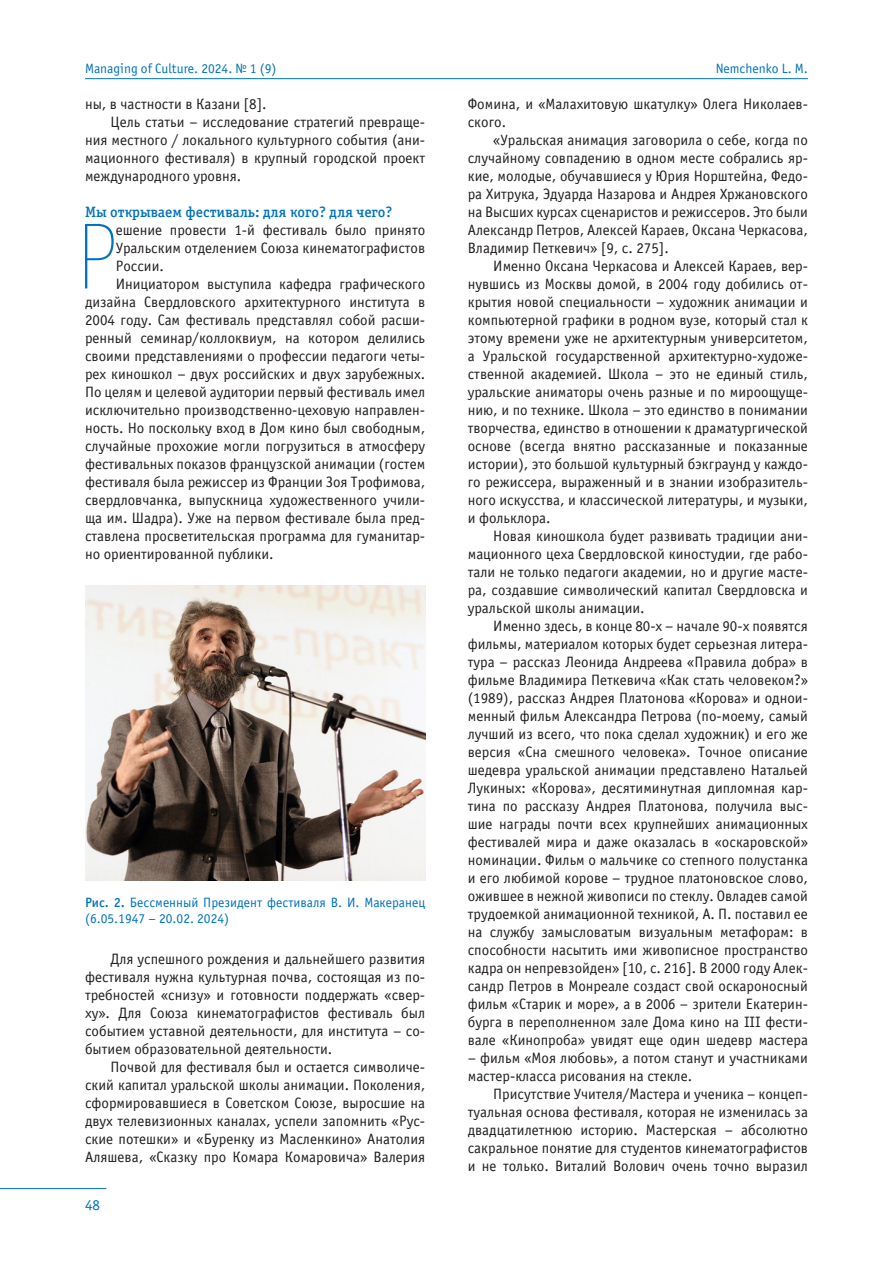
<style>
.page{position:relative;width:893px;height:1263px;background:#fff}
.page>*{position:absolute;margin:0;border:0;box-sizing:border-box;transform-origin:0 0}
.t1{font:100 92.85px "PFDIN Text Compressed";color:#0072bc}
.t2{font:15px/18px "ITC Officina Sans";color:#231f20;text-align:justify}
.t3{font:500 15px "ITC Officina Serif";color:#0072bc}
.t4{font:15px "ITC Officina Sans";color:#0072bc}
.t5{font:13.5px/16.2px "ITC Officina Sans";color:#0072bc}
.s1{font-weight:500}
</style>
<div class="page">
<hr style="left:0;top:1188px;width:106px;height:1px;background:#0072bc">
<hr style="left:85px;top:78px;width:723px;height:1px;background:#0072bc">
<img style="left:85px;top:585px;width:340px;height:296px">
<p class="t5" style="left:85px;top:60px;width:193px">Managing of Culture. 2024. № 1 (9)</p>
<p class="t2" style="left:85px;top:94px;width:183px">ны, в частности в Казани [8].</p>
<p class="t2" style="left:111px;top:112px;width:316px">Цель статьи – исследование стратегий превраще-</p>
<p class="t2" style="left:85px;top:130px;width:342px">ния местного / локального культурного события (ани-</p>
<p class="t2" style="left:85px;top:148px;width:342px">мационного фестиваля) в крупный городской проект</p>
<p class="t2" style="left:85px;top:166px;width:158px">международного уровня.</p>
<p class="t3" style="left:85px;top:201px;width:309px">Мы открываем фестиваль: для кого? для чего?</p>
<h1 class="t1" style="left:80px;top:204px;width:37px">Р</h1>
<p class="t2" style="left:116px;top:220px;width:311px">ешение провести 1-й фестиваль было принято</p>
<p class="t2" style="left:116px;top:238px;width:311px">Уральским отделением Союза кинематографистов</p>
<p class="t2" style="left:116px;top:256px;width:50px">России.</p>
<p class="t2" style="left:116px;top:274px;width:311px">Инициатором выступила кафедра графического</p>
<p class="t2" style="left:85px;top:292px;width:342px">дизайна Свердловского архитектурного института в</p>
<p class="t2" style="left:85px;top:310px;width:342px">2004 году. Сам фестиваль представлял собой расши-</p>
<p class="t2" style="left:85px;top:328px;width:342px">ренный семинар/коллоквиум, на котором делились</p>
<p class="t2" style="left:85px;top:346px;width:342px">своими представлениями о профессии педагоги четы-</p>
<p class="t2" style="left:85px;top:364px;width:342px">рех киношкол – двух российских и двух зарубежных.</p>
<p class="t2" style="left:85px;top:382px;width:342px">По целям и целевой аудитории первый фестиваль имел</p>
<p class="t2" style="left:85px;top:400px;width:342px">исключительно производственно-цеховую направлен-</p>
<p class="t2" style="left:85px;top:418px;width:342px">ность. Но поскольку вход в Дом кино был свободным,</p>
<p class="t2" style="left:85px;top:436px;width:342px">случайные прохожие могли погрузиться в атмосферу</p>
<p class="t2" style="left:85px;top:454px;width:342px">фестивальных показов французской анимации (гостем</p>
<p class="t2" style="left:85px;top:472px;width:342px">фестиваля была режиссер из Франции Зоя Трофимова,</p>
<p class="t2" style="left:85px;top:490px;width:342px">свердловчанка, выпускница художественного учили-</p>
<p class="t2" style="left:85px;top:508px;width:342px">ща им. Шадра). Уже на первом фестивале была пред-</p>
<p class="t2" style="left:85px;top:526px;width:342px">ставлена просветительская программа для гуманитар-</p>
<p class="t2" style="left:85px;top:544px;width:190px">но ориентированной публики.</p>
<p class="t5" style="left:85px;top:894px;width:342px"><span class="s1">Рис. 2.</span> Бессменный Президент фестиваля В. И. Макеранец (6.05.1947 – 20.02. 2024)</p>
<p class="t2" style="left:85px;top:949px;width:342px;text-indent:26px">Для успешного рождения и дальнейшего развития фестиваля нужна культурная почва, состоящая из по&shy;требностей «снизу» и готовности поддержать «свер&shy;ху». Для Союза кинематографистов фестиваль был событием уставной деятельности, для института – со&shy;бытием образовательной деятельности.</p>
<p class="t2" style="left:85px;top:1057px;width:342px;text-indent:26px">Почвой для фестиваля был и остается символиче&shy;ский капитал уральской школы анимации. Поколения, сформировавшиеся в Советском Союзе, выросшие на двух телевизионных каналах, успели запомнить «Рус&shy;ские потешки» и «Буренку из Масленкино» Анатолия Аляшева, «Сказку про Комара Комаровича» Валерия</p>
<p class="t4" style="left:85px;top:1194px;width:16px">48</p>
<p class="t5" style="left:716px;top:60px;width:94px">Nemchenko L. M.</p>
<p class="t2" style="left:468px;top:94px;width:342px">Фомина, и «Малахитовую шкатулку» Олега Николаев&shy;ского.</p>
<p class="t2" style="left:468px;top:130px;width:342px;text-indent:26px">«Уральская анимация заговорила о себе, когда по случайному совпадению в одном месте собрались яр&shy;кие, молодые, обучавшиеся у Юрия Норштейна, Федо&shy;ра Хитрука, Эдуарда Назарова и Андрея Хржановского на Высших курсах сценаристов и режиссеров. Это были Александр Петров, Алексей Караев, Оксана Черкасова, Владимир Петкевич» [9, с. 275].</p>
<p class="t2" style="left:468px;top:256px;width:342px;text-indent:26px">Именно Оксана Черкасова и Алексей Караев, вер&shy;нувшись из Москвы домой, в 2004 году добились от&shy;крытия новой специальности – художник анимации и компьютерной графики в родном вузе, который стал к этому времени уже не архитектурным университетом, а Уральской государственной архитектурно-художе&shy;ственной академией. Школа – это не единый стиль, уральские аниматоры очень разные и по мироощуще&shy;нию, и по технике. Школа – это единство в понимании творчества, единство в отношении к драматургической основе (всегда внятно рассказанные и показанные истории), это большой культурный бэкграунд у каждо&shy;го режиссера, выраженный и в знании изобразитель&shy;ного искусства, и классической литературы, и музыки, и фольклора.</p>
<p class="t2" style="left:468px;top:526px;width:342px;text-indent:26px">Новая киношкола будет развивать традиции ани&shy;мационного цеха Свердловской киностудии, где рабо&shy;тали не только педагоги академии, но и другие масте&shy;ра, создавшие символический капитал Свердловска и уральской школы анимации.</p>
<p class="t2" style="left:468px;top:616px;width:342px;text-indent:26px">Именно здесь, в конце 80-х – начале 90-х появятся фильмы, материалом которых будет серьезная литера&shy;тура – рассказ Леонида Андреева «Правила добра» в фильме Владимира Петкевича «Как стать человеком?» (1989), рассказ Андрея Платонова «Корова» и однои&shy;менный фильм Александра Петрова (по-моему, самый лучший из всего, что пока сделал художник) и его же версия «Сна смешного человека». Точное описание шедевра уральской анимации представлено Натальей Лукиных: «Корова», десятиминутная дипломная кар&shy;тина по рассказу Андрея Платонова, получила выс&shy;шие награды почти всех крупнейших анимационных фестивалей мира и даже оказалась в «оскаровской» номинации. Фильм о мальчике со степного полустанка и его любимой корове – трудное платоновское слово, ожившее в нежной живописи по стеклу. Овладев самой трудоемкой анимационной техникой, А. П. поставил ее на службу замысловатым визуальным метафорам: в способности насытить ими живописное пространство кадра он непревзойден» [10, с. 216]. В 2000 году Алек&shy;сандр Петров в Монреале создаст свой оскароносный фильм «Старик и море», а в 2006 – зрители Екатерин&shy;бурга в переполненном зале Дома кино на III фести&shy;вале «Кинопроба» увидят еще один шедевр мастера</p>
<p class="t2" style="left:468px;top:1048px;width:342px">– фильм «Моя любовь», а потом станут и участниками мастер-класса рисования на стекле.</p>
<p class="t2" style="left:468px;top:1084px;width:342px;text-indent:26px">Присутствие Учителя/Мастера и ученика – концеп&shy;туальная основа фестиваля, которая не изменилась за двадцатилетнюю историю. Мастерская – абсолютно сакральное понятие для студентов кинематографистов и не только. Виталий Волович очень точно выразил</p>
</div>
